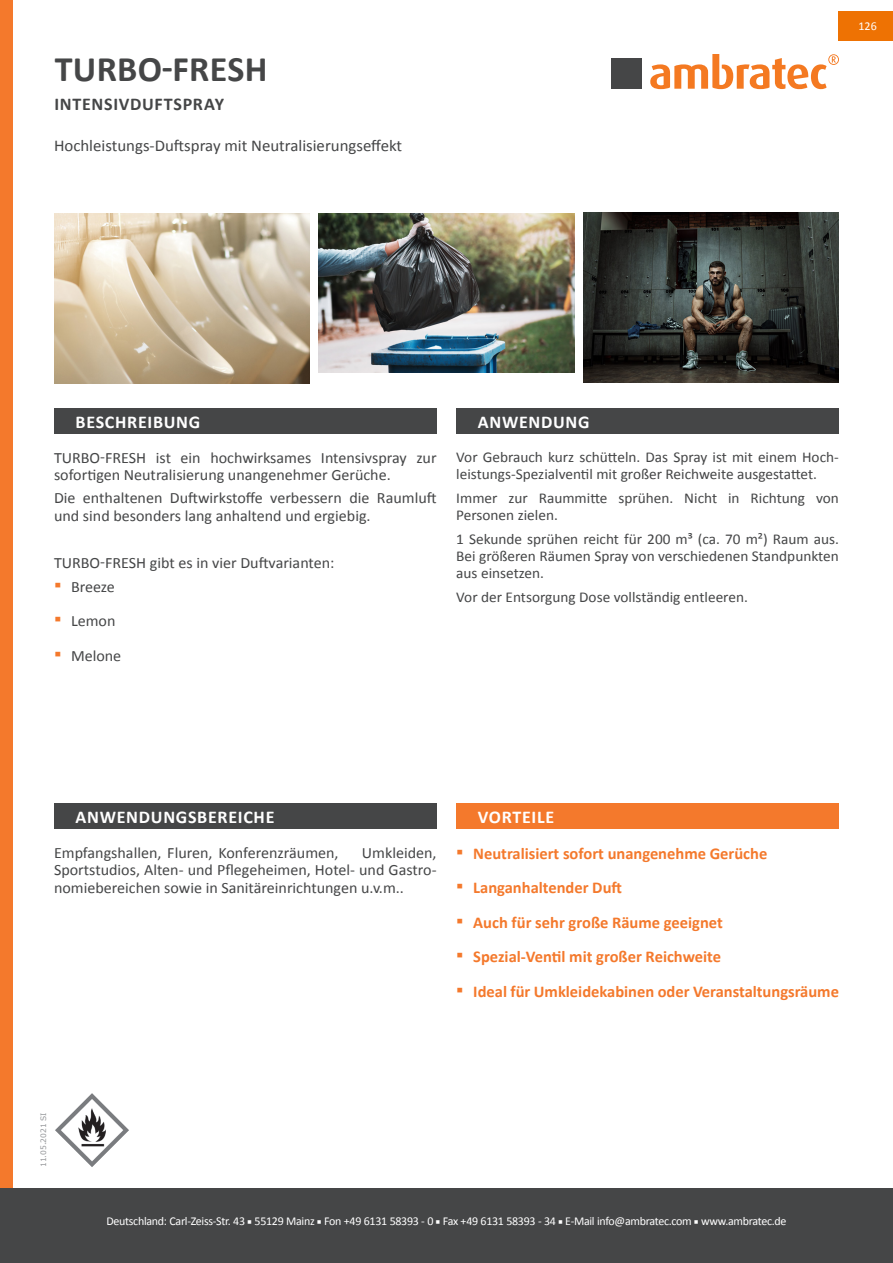
<style>
.page{position:relative;width:893px;height:1263px;background:#fff}
.page>*{position:absolute;margin:0;border:0;box-sizing:border-box;transform-origin:0 0}
.t1{font:700 36px "Calibri";letter-spacing:.01em;color:#454647}
.t2{font:700 18px "Calibri";letter-spacing:.04em;color:#fff}
.t3{font:700 18px "Calibri";letter-spacing:.04em;color:#454647}
.t4{font:700 16.5px "Calibri";color:#f4792c}
.t5{font:16.5px "Calibri";color:#454647}
.t6{font:15.75px/17.2px "Calibri";color:#454647}
.t7{font:15px/17.2px "Calibri";color:#454647}
.t8{font:12px "Calibri";letter-spacing:-.025em;color:#fff}
.t9{font:7.5px "Verdana";color:#939598}
.s1{font-weight:700;font-size:21px;color:#f4792c}
.s2{font-size:21px}
.s3{font-family:"Minion Pro"}
</style>
<div class="page">
<div style="left:0;top:0;width:13px;height:1263px;background:#f4792c"></div>
<div style="left:0;top:1188px;width:893px;height:75px;background:#454647"></div>
<svg style="left:650px;top:54px;width:189px;height:35px"></svg>
<div style="left:611px;top:58px;width:31px;height:31px;background:#454647"></div>
<div style="left:839px;top:11px;width:54px;height:29px;background:#ee7203"></div>
<div style="left:456px;top:804px;width:383px;height:25px;background:#f4792c"></div>
<div style="left:456px;top:408px;width:383px;height:26px;background:#454647"></div>
<div style="left:54px;top:408px;width:383px;height:26px;background:#454647"></div>
<div style="left:54px;top:804px;width:383px;height:25px;background:#454647"></div>
<img style="left:584px;top:212px;width:255px;height:171px">
<img style="left:319px;top:213px;width:255px;height:160px">
<img style="left:54px;top:213px;width:255px;height:171px">
<img style="left:55px;top:1093px;width:74px;height:74px">
<h1 class="t1" style="left:55px;top:44px;width:214px">TURBO-FRESH</h1>
<p class="t3" style="left:54px;top:91px;width:171px">INTENSIVDUFTSPRAY</p>
<p class="t5" style="left:54px;top:136px;width:350px">Hochleistungs-Duftspray mit Neutralisierungseffekt</p>
<p class="t8" style="left:858px;top:19px;width:20px">126</p>
<p class="t2" style="left:76px;top:409px;width:126px">BESCHREIBUNG</p>
<p class="t2" style="left:478px;top:409px;width:113px">ANWENDUNG</p>
<p class="t6" style="left:54px;top:448px;width:384px">TURBO-FRESH ist ein hochwirksames Intensivspray zur sofortigen Neutralisierung unangenehmer Gerüche.</p>
<p class="t6" style="left:54px;top:489px;width:384px">Die enthaltenen Duftwirkstoffe verbessern die Raumluft und sind besonders lang anhaltend und ergiebig.</p>
<p class="t6" style="left:54px;top:553px;width:282px">TURBO-FRESH gibt es in vier Duftvarianten:</p>
<p class="t6" style="left:54px;top:577px;width:62px"><span class="s1">▪</span> Breeze</p>
<p class="t6" style="left:54px;top:611px;width:63px"><span class="s1">▪</span> Lemon</p>
<p class="t6" style="left:54px;top:646px;width:69px"><span class="s1">▪</span> Melone</p>
<p class="t7" style="left:456px;top:448px;width:384px">Vor Gebrauch kurz schütteln. Das Spray ist mit einem Hoch&shy;leistungs-Spezialventil mit großer Reichweite ausgestattet.</p>
<p class="t7" style="left:456px;top:489px;width:384px">Immer zur Raummitte sprühen. Nicht in Richtung von<br>Personen zielen.</p>
<p class="t7" style="left:456px;top:529px;width:384px;text-align:justify">1 Sekunde sprühen reicht für 200 m³ (ca. 70 m²) Raum aus.<br>Bei größeren Räumen Spray von verschiedenen Standpunkten aus einsetzen.</p>
<p class="t7" style="left:456px;top:588px;width:293px">Vor der Entsorgung Dose vollständig entleeren.</p>
<p class="t2" style="left:76px;top:804px;width:200px">ANWENDUNGSBEREICHE</p>
<p class="t2" style="left:478px;top:804px;width:78px">VORTEILE</p>
<p class="t6" style="left:54px;top:843px;width:286px">Empfangshallen, Fluren, Konferenzräumen,</p>
<p class="t6" style="left:54px;top:843px;width:384px;text-align:justify;text-indent:308px">Umkleiden, Sportstudios, Alten- und Pflegeheimen, Hotel- und Gastro&shy;nomiebereichen sowie in Sanitäreinrichtungen u.v.m..</p>
<p class="t4" style="left:456px;top:841px;width:313px"><span class="s2">▪</span> Neutralisiert sofort unangenehme Gerüche</p>
<p class="t4" style="left:456px;top:876px;width:167px"><span class="s2">▪</span> Langanhaltender Duft</p>
<p class="t4" style="left:456px;top:910px;width:268px"><span class="s2">▪</span> Auch für sehr große Räume geeignet</p>
<p class="t4" style="left:456px;top:945px;width:266px"><span class="s2">▪</span> Spezial-Ventil mit großer Reichweite</p>
<p class="t4" style="left:456px;top:979px;width:384px"><span class="s2">▪</span> Ideal für Umkleidekabinen oder Veranstaltungsräume</p>
<p class="t9" style="left:39px;top:1167px;width:56px;rotate:-90deg">11.05.2021 SI</p>
<p class="t8" style="left:106px;top:1214px;width:682px">Deutschland: Carl-Zeiss-Str. 43 <span class="s3">■</span> 55129 Mainz <span class="s3">■</span> Fon +49 6131 58393 - 0 <span class="s3">■</span> Fax +49 6131 58393 - 34 <span class="s3">■</span> E-Mail info@ambratec.com <span class="s3">■</span> www.ambratec.de</p>
</div>
